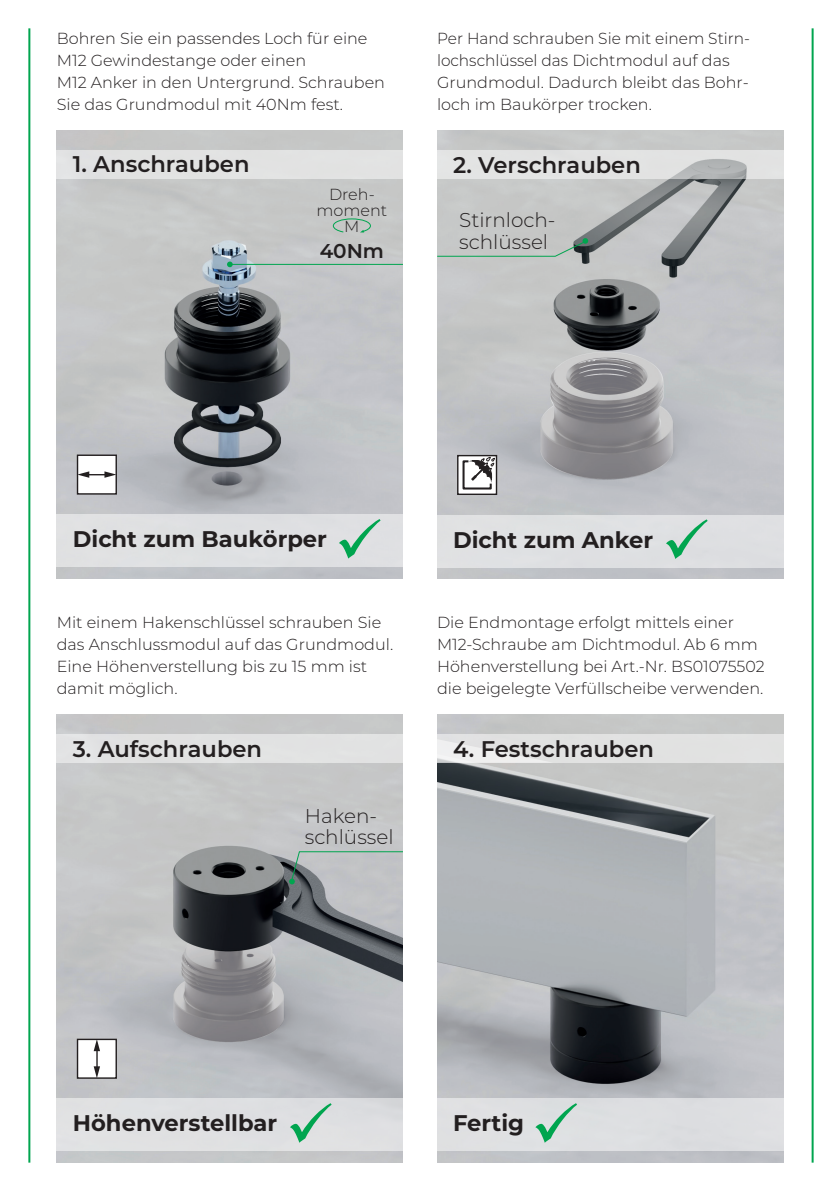
<style>
.page{position:relative;width:840px;height:1191px;background:#fff}
.page>*{position:absolute;margin:0;border:0;box-sizing:border-box;transform-origin:0 0}
.t1{font:600 22.6px "Montserrat";color:#231f20}
.t2{font:700 22.6px "Montserrat";color:#231f20}
.t3{font:300 20px "Montserrat";color:#231f20}
.t4{font:600 20px "Montserrat";color:#231f20}
.t5{font:300 16px/22px "Montserrat";color:#231f20}
.t6{font:300 16px/22px "Montserrat";color:#231f20;scale:.96 1}
</style>
<div class="page">
<img style="left:57px;top:130px;width:346px;height:448px">
<img style="left:57px;top:714px;width:346px;height:448px">
<img style="left:437px;top:130px;width:345px;height:448px">
<img style="left:437px;top:714px;width:345px;height:448px">
<div style="left:57px;top:514px;width:346px;height:53px;background:#dfe0e2"></div>
<div style="left:57px;top:150px;width:346px;height:28px;background:#e2e2e2"></div>
<div style="left:57px;top:734px;width:346px;height:28px;background:#e1e2e2"></div>
<svg style="left:437px;top:151px;width:345px;height:28px;background:#dcdddc"></svg>
<div style="left:437px;top:734px;width:345px;height:28px;background:#e1e2e1"></div>
<svg style="left:437px;top:739px;width:109px;height:23px"></svg>
<div style="left:437px;top:515px;width:345px;height:52px;background:#dfe0e2"></div>
<div style="left:57px;top:1098px;width:346px;height:53px;background:#dfe0e2"></div>
<div style="left:437px;top:1098px;width:345px;height:53px;background:#dedfe1"></div>
<div style="left:77px;top:1039px;width:39px;height:39px;background:#fff"></div>
<svg style="left:94px;top:1040px;width:6px;height:36px"></svg>
<div style="left:77px;top:1038px;width:40px;height:40px;border:1px solid #231f20"></div>
<div style="left:77px;top:455px;width:39px;height:39px;background:#fff"></div>
<svg style="left:79px;top:471px;width:36px;height:7px"></svg>
<div style="left:77px;top:454px;width:40px;height:40px;border:1px solid #231f20"></div>
<div style="left:458px;top:456px;width:37px;height:38px;background:#fff"></div>
<svg style="left:462px;top:457px;width:33px;height:33px"></svg>
<div style="left:457px;top:455px;width:40px;height:40px;border:1px solid #231f20"></div>
<hr style="left:230px;top:264px;width:173px;height:1px;background:#00a54f">
<svg style="left:227px;top:261px;width:5px;height:6px"></svg>
<svg style="left:332px;top:218px;width:39px;height:15px"></svg>
<svg style="left:289px;top:850px;width:114px;height:34px;background:#adb5b5"></svg>
<svg style="left:437px;top:238px;width:151px;height:19px;background:#b0bbb6"></svg>
<hr style="left:28px;top:28px;width:2px;height:1134px;background:#00a54f">
<hr style="left:811px;top:28px;width:2px;height:1134px;background:#00a54f">
<p class="t5" style="left:57px;top:27px;width:329px">Bohren Sie ein passendes Loch für eine M12 Gewindestange oder einen<br>M12 Anker in den Untergrund. Schrauben Sie das Grundmodul mit 40Nm fest.</p>
<p class="t6" style="left:437px;top:27px;width:327px">Per Hand schrauben Sie mit einem Stirn&shy;lochschlüssel das Dichtmodul auf das Grundmodul. Dadurch bleibt das Bohr&shy;loch im Baukörper trocken.</p>
<p class="t1" style="left:73px;top:148px;width:178px">1. Anschrauben</p>
<p class="t5" style="left:329px;top:183px;width:47px">Dreh-</p>
<p class="t5" style="left:316px;top:199px;width:72px">moment</p>
<p class="t5" style="left:344px;top:215px;width:17px">M</p>
<p class="t4" style="left:319px;top:237px;width:66px">40Nm</p>
<p class="t1" style="left:453px;top:149px;width:189px">2. Verschrauben</p>
<p class="t3" style="left:459px;top:207px;width:98px">Stirnloch-</p>
<p class="t3" style="left:459px;top:228px;width:90px">schlüssel</p>
<p class="t2" style="left:73px;top:523px;width:255px">Dicht zum Baukörper</p>
<p class="t5" style="left:57px;top:611px;width:338px">Mit einem Hakenschlüssel schrauben Sie das Anschlussmodul auf das Grundmodul.<br>Eine Höhenverstellung bis zu 15 mm ist damit möglich.</p>
<p class="t2" style="left:453px;top:523px;width:202px">Dicht zum Anker</p>
<p class="t5" style="left:437px;top:611px;width:329px">Die Endmontage erfolgt mittels einer M12-Schraube am Dichtmodul. Ab 6 mm Höhenverstellung bei Art.-Nr. BS01075502 die beigelegte Verfüllscheibe verwenden.</p>
<p class="t1" style="left:73px;top:732px;width:191px">3. Aufschrauben</p>
<p class="t1" style="left:453px;top:732px;width:202px">4. Festschrauben</p>
<p class="t3" style="left:304px;top:802px;width:74px">Haken-</p>
<p class="t3" style="left:304px;top:823px;width:90px">schlüssel</p>
<p class="t2" style="left:73px;top:1107px;width:206px">Höhenverstellbar</p>
<p class="t2" style="left:453px;top:1107px;width:72px">Fertig</p>
</div>
